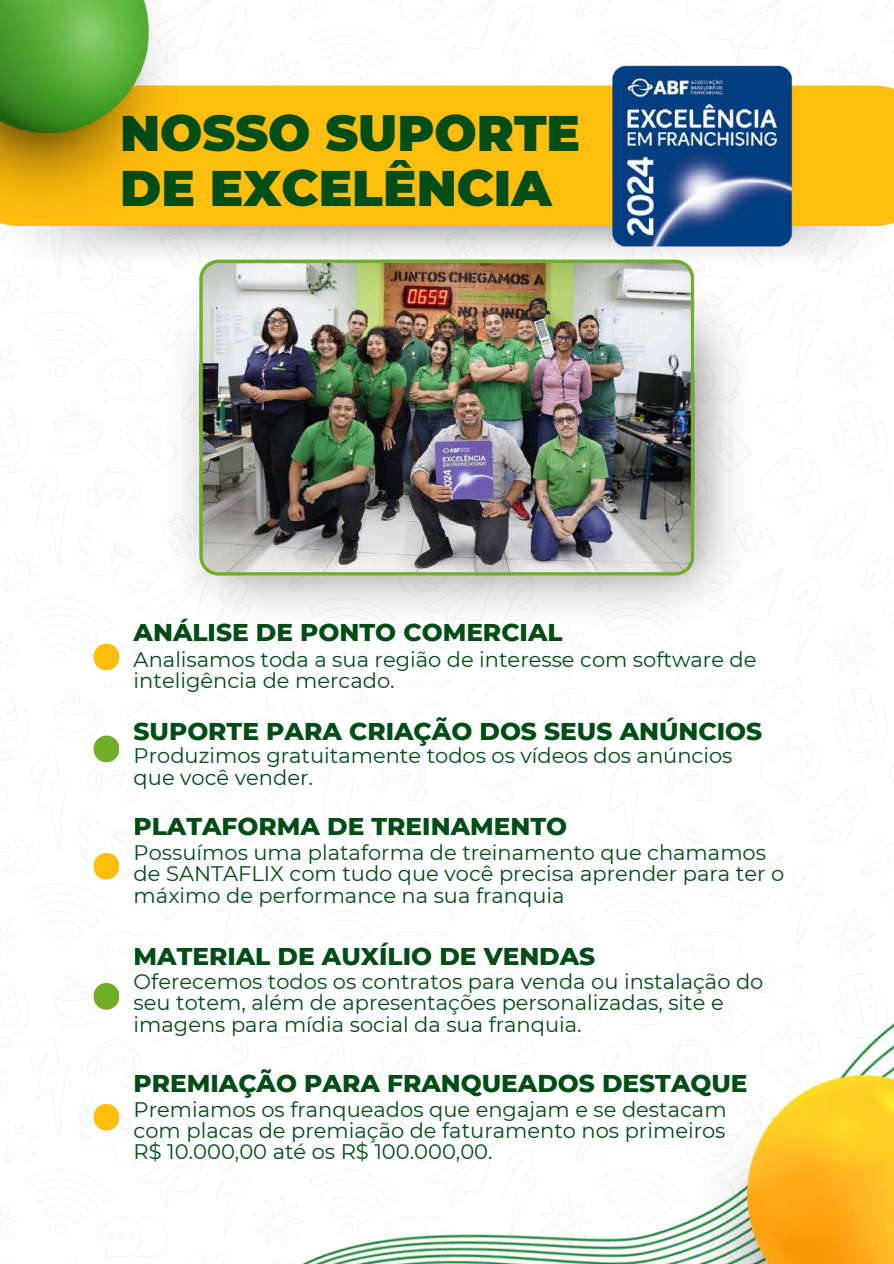
<style>
.page{position:relative;width:894px;height:1264px;background:#fff}
.page>*{position:absolute;margin:0;border:0;box-sizing:border-box;transform-origin:0 0}
.t1{font:900 49.95px/55.7px "Montserrat";color:#004d16}
.t2{font:800 24.75px "Montserrat";color:#004d16}
.t3{font:21px/21.3px "Montserrat";color:#004d16}
</style>
<div class="page">
<img style="left:0;top:0;width:893px;height:1260px">
<img style="left:269px;top:999px;width:624px;height:264px">
<div style="left:0;top:85px;width:893px;height:141px;background:#ffbe0d"></div>
<img style="left:159px;top:268px;width:598px;height:366px">
<img style="left:199px;top:260px;width:494px;height:315px">
<img style="left:0;top:0;width:178px;height:217px">
<img style="left:0;top:0;width:149px;height:132px">
<img style="left:592px;top:61px;width:219px;height:190px">
<svg style="left:94px;top:643px;width:25px;height:27px"></svg>
<svg style="left:94px;top:735px;width:25px;height:27px"></svg>
<svg style="left:94px;top:853px;width:25px;height:26px"></svg>
<svg style="left:94px;top:982px;width:25px;height:27px"></svg>
<svg style="left:94px;top:1103px;width:25px;height:27px"></svg>
<img style="left:685px;top:1096px;width:61px;height:167px">
<img style="left:746px;top:1075px;width:147px;height:188px">
<h1 class="t1" style="left:120px;top:105px;width:461px">NOSSO SUPORTE<br>DE EXCELÊNCIA</h1>
<p class="t2" style="left:133px;top:617px;width:430px">ANÁLISE DE PONTO COMERCIAL</p>
<p class="t3" style="left:134px;top:648px;width:624px">Analisamos toda a sua região de interesse com software de inteligência de mercado.</p>
<p class="t2" style="left:133px;top:716px;width:630px">SUPORTE PARA CRIAÇÃO DOS SEUS ANÚNCIOS</p>
<p class="t3" style="left:134px;top:745px;width:600px">Produzimos gratuitamente todos os vídeos dos anúncios que você vender.</p>
<p class="t2" style="left:133px;top:811px;width:435px">PLATAFORMA DE TREINAMENTO</p>
<p class="t3" style="left:134px;top:841px;width:651px">Possuímos uma plataforma de treinamento que chamamos de SANTAFLIX com tudo que você precisa aprender para ter o máximo de performance na sua franquia</p>
<p class="t2" style="left:133px;top:940px;width:463px">MATERIAL DE AUXÍLIO DE VENDAS</p>
<p class="t3" style="left:134px;top:970px;width:631px">Oferecemos todos os contratos para venda ou instalação do seu totem, além de apresentações personalizadas, site e imagens para mídia social da sua franquia.</p>
<p class="t2" style="left:133px;top:1068px;width:615px">PREMIAÇÃO PARA FRANQUEADOS DESTAQUE</p>
<p class="t3" style="left:134px;top:1098px;width:594px;text-align:justify">Premiamos os franqueados que engajam e se destacam com placas de premiação de faturamento nos primeiros R$ 10.000,00 até os R$ 100.000,00.</p>
</div>
